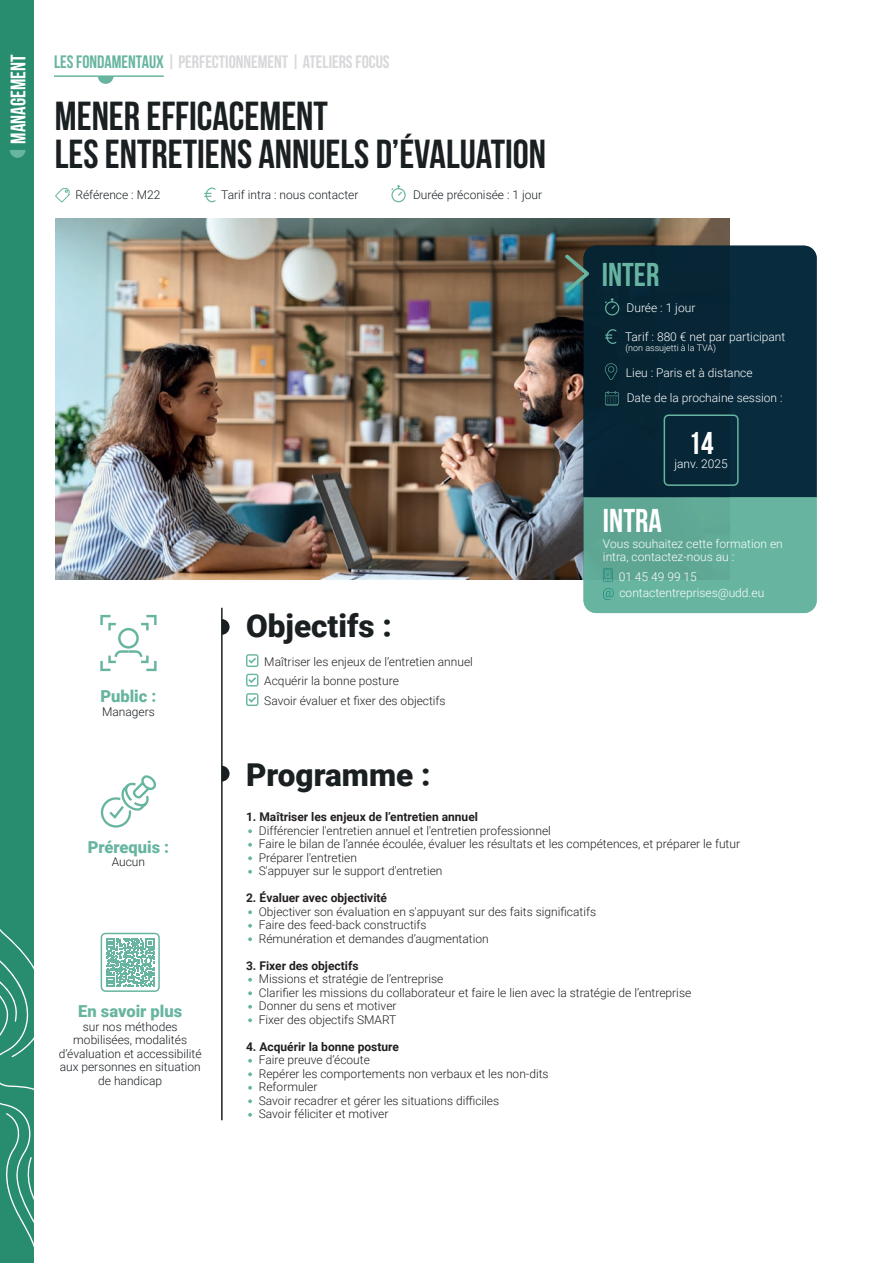
<style>
.page{position:relative;width:893px;height:1263px;background:#fff}
.page>*{position:absolute;margin:0;border:0;box-sizing:border-box;transform-origin:0 0}
.t1{font:40.5px/37.5px "Bebas Neue";color:#1a1f22}
.t2{font:33px "Bebas Neue";color:#67b5a0}
.t3{font:33px "Bebas Neue";color:#fff}
.t4{font:900 31.5px "Roboto";color:#1a1f22}
.t5{font:31.5px "Bebas Neue";color:#fff}
.t6{font:21px "Bebas Neue";color:#fff}
.t7{font:18px "Bebas Neue";color:#d8d7da}
.t8{font:900 16.5px "Roboto";color:#67b5a0}
.t9{font:300 12px/13.5px "Roboto";color:#231f20}
.t10{font:300 12px/25.5px "Roboto";color:#fff}
.t11{font:300 12px/13.5px "Roboto";color:#1a1f22;text-align:center}
.t12{font:700 12px "Roboto";color:#231f20}
.t13{font:300 9px "Roboto";color:#fff}
.s1{color:#67b5a0}
</style>
<div class="page">
<svg style="left:100px;top:775px;width:57px;height:53px"></svg>
<svg style="left:100px;top:615px;width:57px;height:56px"></svg>
<svg style="left:246px;top:654px;width:12px;height:13px"></svg>
<svg style="left:246px;top:674px;width:12px;height:12px"></svg>
<svg style="left:246px;top:693px;width:12px;height:13px"></svg>
<hr style="left:221px;top:608px;width:2px;height:512px;background:#1a1f22">
<svg style="left:222px;top:619px;width:8px;height:16px"></svg>
<svg style="left:223px;top:766px;width:7px;height:15px"></svg>
<svg style="left:248px;top:829px;width:4px;height:4px"></svg>
<svg style="left:248px;top:843px;width:4px;height:4px"></svg>
<svg style="left:248px;top:856px;width:4px;height:4px"></svg>
<svg style="left:248px;top:870px;width:4px;height:4px"></svg>
<svg style="left:248px;top:910px;width:4px;height:4px"></svg>
<svg style="left:248px;top:924px;width:4px;height:4px"></svg>
<svg style="left:248px;top:937px;width:4px;height:4px"></svg>
<svg style="left:248px;top:978px;width:4px;height:4px"></svg>
<svg style="left:248px;top:991px;width:4px;height:4px"></svg>
<svg style="left:248px;top:1005px;width:4px;height:4px"></svg>
<svg style="left:248px;top:1018px;width:4px;height:4px"></svg>
<svg style="left:248px;top:1059px;width:4px;height:4px"></svg>
<svg style="left:248px;top:1072px;width:4px;height:4px"></svg>
<svg style="left:248px;top:1086px;width:4px;height:4px"></svg>
<svg style="left:248px;top:1099px;width:4px;height:4px"></svg>
<svg style="left:248px;top:1113px;width:4px;height:4px"></svg>
<svg style="left:55px;top:188px;width:15px;height:15px"></svg>
<svg style="left:205px;top:187px;width:11px;height:16px"></svg>
<div style="left:391px;top:188px;width:15px;height:14px;border:1px solid #67b5a0;border-radius:50%"></div>
<svg style="left:391px;top:185px;width:12px;height:12px"></svg>
<hr style="left:54px;top:75px;width:110px;height:2px;background:#67b5a0">
<svg style="left:98px;top:77px;width:16px;height:7px"></svg>
<img style="left:55px;top:218px;width:674px;height:361px">
<div style="left:583px;top:246px;width:234px;height:251px;background:#072636"></div>
<div style="left:605px;top:301px;width:14px;height:14px;border:1px solid #67b5a0;border-radius:50%"></div>
<svg style="left:604px;top:298px;width:13px;height:12px"></svg>
<svg style="left:606px;top:329px;width:12px;height:16px"></svg>
<svg style="left:605px;top:363px;width:12px;height:17px"></svg>
<svg style="left:605px;top:391px;width:14px;height:14px"></svg>
<svg style="left:562px;top:251px;width:31px;height:45px"></svg>
<svg style="left:583px;top:497px;width:234px;height:116px;background:#63ad9a"></svg>
<div style="left:664px;top:414px;width:75px;height:72px;border:2px solid #67b5a0;border-radius:4px"></div>
<svg style="left:100px;top:932px;width:60px;height:60px;fill:#67b5a0"></svg>
<div style="left:0;top:0;width:34px;height:1263px;background:#288c6f"></div>
<svg style="left:0;top:929px;width:34px;height:319px"></svg>
<svg style="left:10px;top:150px;width:16px;height:8px"></svg>
<h3 class="t6" style="left:7px;top:144px;width:90px;rotate:-90deg">MANAGEMENT</h3>
<h3 class="t7" style="left:54px;top:52px;width:337px"><span class="s1">LES FONDAMENTAUX</span> | PERFECTIONNEMENT | ATELIERS FOCUS</h3>
<h1 class="t1" style="left:55px;top:97px;width:493px">MENER EFFICACEMENT<br>LES ENTRETIENS ANNUELS D’ÉVALUATION</h1>
<p class="t11" style="left:75px;top:188px;width:86px">Référence : M22</p>
<p class="t11" style="left:221px;top:188px;width:139px">Tarif intra : nous contacter</p>
<p class="t11" style="left:413px;top:188px;width:131px">Durée préconisée : 1 jour</p>
<h3 class="t8" style="left:100px;top:685px;width:58px">Public :</h3>
<p class="t11" style="left:102px;top:704px;width:54px">Managers</p>
<h3 class="t4" style="left:246px;top:604px;width:147px">Objectifs :</h3>
<p class="t9" style="left:264px;top:651px;width:210px;line-height:19.5px">Maîtriser les enjeux de l’entretien annuel<br>Acquérir la bonne posture<br>Savoir évaluer et fixer des objectifs</p>
<h2 class="t2" style="left:602px;top:256px;width:59px">INTER</h2>
<p class="t10" style="left:627px;top:295px;width:70px">Durée : 1 jour</p>
<p class="t10" style="left:625px;top:323px;width:162px">Tarif : 880 € net par participant</p>
<p class="t13" style="left:625px;top:342px;width:92px">(non assujetti à la TVA)</p>
<p class="t10" style="left:626px;top:359px;width:158px">Lieu : Paris et à distance<br>Date de la prochaine session :</p>
<h3 class="t5" style="left:689px;top:426px;width:26px">14</h3>
<p class="t10" style="left:674px;top:450px;width:55px">janv. 2025</p>
<h2 class="t3" style="left:603px;top:502px;width:60px">INTRA</h2>
<p class="t10" style="left:603px;top:536px;width:181px;line-height:13.5px">Vous souhaitez cette formation en intra, contactez-nous au :</p>
<p class="t10" style="left:619px;top:568px;width:147px;line-height:16.5px">01 45 49 99 15 contactentreprises@udd.eu</p>
<h3 class="t8" style="left:88px;top:835px;width:83px">Prérequis :</h3>
<p class="t11" style="left:112px;top:855px;width:35px">Aucun</p>
<h3 class="t8" style="left:78px;top:1000px;width:105px">En savoir plus</h3>
<p class="t11" style="left:59px;top:1019px;width:144px">sur nos méthodes mobilisées, modalités d’évaluation et accessibilité aux personnes en situation de handicap</p>
<h3 class="t4" style="left:246px;top:752px;width:186px">Programme :</h3>
<p class="t12" style="left:246px;top:808px;width:233px">1. Maîtriser les enjeux de l’entretien annuel</p>
<p class="t9" style="left:259px;top:823px;width:483px">Différencier l'entretien annuel et l'entretien professionnel<br>Faire le bilan de l’année écoulée, évaluer les résultats et les compétences, et préparer le futur Préparer l'entretien<br>S'appuyer sur le support d'entretien</p>
<p class="t12" style="left:246px;top:889px;width:143px">2. Évaluer avec objectivité</p>
<p class="t9" style="left:259px;top:904px;width:339px">Objectiver son évaluation en s'appuyant sur des faits significatifs<br>Faire des feed-back constructifs<br>Rémunération et demandes d’augmentation</p>
<p class="t12" style="left:246px;top:957px;width:114px">3. Fixer des objectifs</p>
<p class="t9" style="left:259px;top:972px;width:434px">Missions et stratégie de l’entreprise<br>Clarifier les missions du collaborateur et faire le lien avec la stratégie de l’entreprise Donner du sens et motiver<br>Fixer des objectifs SMART</p>
<p class="t12" style="left:246px;top:1038px;width:154px">4. Acquérir la bonne posture</p>
<p class="t9" style="left:259px;top:1053px;width:291px">Faire preuve d’écoute<br>Repérer les comportements non verbaux et les non-dits Reformuler<br>Savoir recadrer et gérer les situations difficiles<br>Savoir féliciter et motiver</p>
</div>
